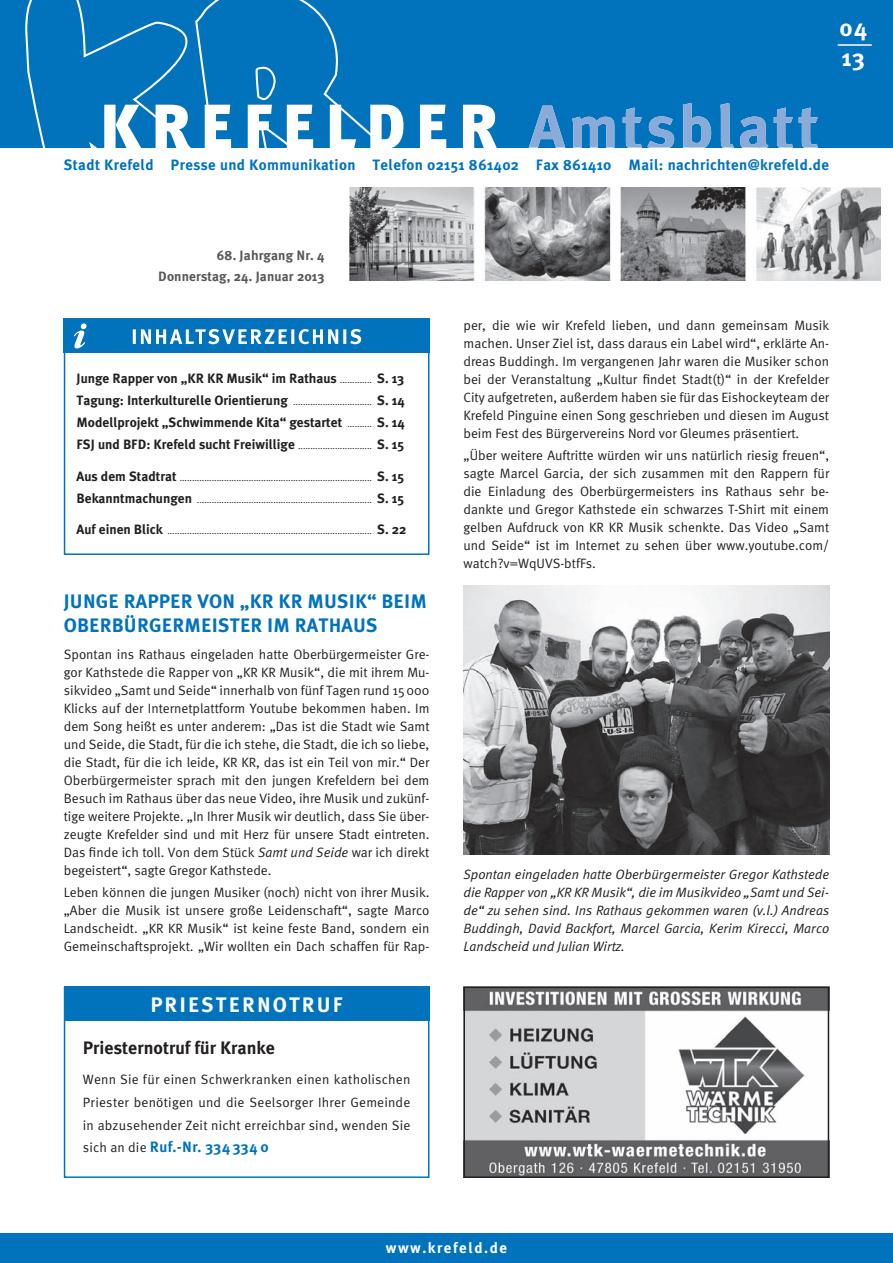
<style>
.page{position:relative;width:893px;height:1263px;background:#fff}
.page>*{position:absolute;margin:0;border:0;box-sizing:border-box;transform-origin:0 0}
.t1{font:700 24px/30px "Meta Plus";color:#fff}
.t2{font:700 21px "Meta Plus";letter-spacing:.1em;color:#fff}
.t3{font:700 19.5px/24px "Meta Plus";letter-spacing:.01em;color:#0073bc}
.t4{font:700 18px "Meta Plus";color:#231f20}
.t5{font:700 15px "Meta Plus";letter-spacing:.025em;color:#0073bc}
.t6{font:700 15px "Meta Plus";letter-spacing:.1em;color:#fff}
.t7{font:13.5px/18px "Meta Normal";color:#231f20;text-align:justify}
.t8{font:700 13.5px/22.2px "Meta Plus";color:#231f20;text-align:justify}
.t9{font:italic 13.5px/18px "Meta Normal";color:#231f20;text-align:justify}
.t10{font:700 13.5px/21px "Meta Plus";letter-spacing:.01em;color:#57585a;text-align:right}
.t11{font:9px "Meta Normal";color:#231f20}
.s1{font-family:"Meta Normal";font-weight:400;font-size:9px}
.s2{font-family:"Meta Plus";font-weight:700;font-size:13.5px}
.s3{font-style:italic}
.s4{font-family:"Meta Normal";font-weight:400;font-size:13.5px;color:#231f20}
</style>
<div class="page">
<div style="left:0;top:0;width:893px;height:147px;background:#0073bc"></div>
<svg style="left:24px;top:0;width:366px;height:148px"></svg>
<img style="left:349px;top:187px;width:531px;height:94px">
<svg style="left:104px;top:105px;width:393px;height:43px"></svg>
<svg style="left:528px;top:103px;width:290px;height:45px"></svg>
<div style="left:0;top:1233px;width:893px;height:30px;background:#0073bc"></div>
<hr style="left:838px;top:44px;width:34px;height:2px;background:#fff">
<img style="left:466px;top:989px;width:360px;height:186px">
<div style="left:463px;top:986px;width:366px;height:192px;border:2px solid #231f20"></div>
<div style="left:64px;top:319px;width:365px;height:236px;border:2px solid #0073bc"></div>
<div style="left:95px;top:319px;width:334px;height:34px;background:#0073bc"></div>
<div style="left:64px;top:319px;width:34px;height:34px;background:#0073bc"></div>
<svg style="left:74px;top:323px;width:13px;height:25px"></svg>
<svg style="left:133px;top:329px;width:228px;height:15px"></svg>
<div style="left:64px;top:987px;width:365px;height:191px;border:2px solid #0073bc"></div>
<div style="left:64px;top:986px;width:365px;height:34px;background:#0073bc"></div>
<img style="left:463px;top:585px;width:366px;height:270px">
<h1 class="t1" style="left:839px;top:14px;width:29px">04<br>13</h1>
<p class="t5" style="left:64px;top:159px;width:767px">Stadt Krefeld Presse und Kommunikation Telefon 02151 861402 Fax 861410 Mail: nachrichten@krefeld.de</p>
<p class="t10" style="left:158px;top:245px;width:168px">68. Jahrgang Nr. 4<br>Donnerstag, 24. Januar 2013</p>
<p class="t8" style="left:77px;top:368px;width:330px">Junge Rapper von „KR KR Musik“ im Rathaus <span class="s1">.............</span> S. 13<br>Tagung: Interkulturelle Orientierung <span class="s1">................................</span> S. 14<br>Modellprojekt „Schwimmende Kita“ gestartet <span class="s1">..........</span> S. 14<br>FSJ und BFD: Krefeld sucht Freiwillige <span class="s1">..............................</span> S. 15</p>
<p class="t11" style="left:77px;top:474px;width:329px"><span class="s2">Aus dem Stadtrat</span> .............................................................................. <span class="s2">S. 15</span></p>
<p class="t11" style="left:77px;top:496px;width:329px"><span class="s2">Bekanntmachungen</span> ....................................................................... <span class="s2">S. 15</span></p>
<p class="t11" style="left:77px;top:528px;width:331px"><span class="s2">Auf einen Blick</span> ................................................................................... <span class="s2">S. 22</span></p>
<h3 class="t3" style="left:64px;top:591px;width:365px">JUNGE RAPPER VON „KR KR MUSIK“ BEIM<br>OBERBÜRGERMEISTER IM RATHAUS</h3>
<p class="t7" style="left:64px;top:646px;width:367px">Spontan ins Rathaus eingeladen hatte Oberbürgermeister Gre&shy;gor Kathstede die Rapper von „KR KR Musik“, die mit ihrem Mu&shy;sikvideo „Samt und Seide“ innerhalb von fünf Tagen rund 15 000<br>Klicks auf der Internetplattform Youtube bekommen haben. Im dem Song heißt es unter anderem: „Das ist die Stadt wie Samt und Seide, die Stadt, für die ich stehe, die Stadt, die ich so liebe, die Stadt, für die ich leide, KR KR, das ist ein Teil von mir.“ Der Oberbürgermeister sprach mit den jungen Krefeldern bei dem Besuch im Rathaus über das neue Video, ihre Musik und zukünf&shy;tige weitere Projekte. „In Ihrer Musik wir deutlich, dass Sie über&shy;zeugte Krefelder sind und mit Herz für unsere Stadt eintreten.<br>Das finde ich toll. Von dem Stück <span class="s3">Samt und Seide</span> war ich direkt begeistert“, sagte Gregor Kathstede.</p>
<p class="t7" style="left:64px;top:884px;width:367px">Leben können die jungen Musiker (noch) nicht von ihrer Musik. „Aber die Musik ist unsere große Leidenschaft“, sagte Marco Landscheidt. „KR KR Musik“ ist keine feste Band, sondern ein Gemeinschaftsprojekt. „Wir wollten ein Dach schaffen für Rap-</p>
<h2 class="t2" style="left:150px;top:996px;width:194px">PRIESTERNOTRUF</h2>
<h3 class="t4" style="left:83px;top:1041px;width:194px">Priesternotruf für Kranke</h3>
<p class="t7" style="left:83px;top:1068px;width:329px;line-height:23px">Wenn Sie für einen Schwerkranken einen katholischen Priester benötigen und die Seelsorger Ihrer Gemeinde in abzusehender Zeit nicht erreichbar sind, wenden Sie</p>
<p class="t5" style="left:83px;top:1141px;width:187px"><span class="s4">sich an die</span> Ruf.-Nr. 334 334 0</p>
<p class="t7" style="left:463px;top:317px;width:367px">per, die wie wir Krefeld lieben, und dann gemeinsam Musik machen. Unser Ziel ist, dass daraus ein Label wird“, erklärte An&shy;dreas Buddingh. Im vergangenen Jahr waren die Musiker schon bei der Veranstaltung „Kultur findet Stadt(t)“ in der Krefelder City aufgetreten, außerdem haben sie für das Eishockeyteam der Krefeld Pinguine einen Song geschrieben und diesen im August beim Fest des Bürgervereins Nord vor Gleumes präsentiert.</p>
<p class="t7" style="left:463px;top:447px;width:367px">„Über weitere Auftritte würden wir uns natürlich riesig freuen“, sagte Marcel Garcia, der sich zusammen mit den Rappern für die Einladung des Oberbürgermeisters ins Rathaus sehr be&shy;dankte und Gregor Kathstede ein schwarzes T-Shirt mit einem gelben Aufdruck von KR KR Musik schenkte. Das Video „Samt und Seide“ ist im Internet zu sehen über www.youtube.com/ watch?v=WqUVS-btfFs.</p>
<p class="t9" style="left:463px;top:867px;width:367px">Spontan eingeladen hatte Oberbürgermeister Gregor Kathstede die Rapper von „KR KR Musik“, die im Musikvideo „Samt und Sei&shy;de“ zu sehen sind. Ins Rathaus gekommen waren (v.l.) Andreas Buddingh, David Backfort, Marcel Garcia, Kerim Kirecci, Marco Landscheid und Julian Wirtz.</p>
<p class="t6" style="left:386px;top:1242px;width:123px">www.krefeld.de</p>
</div>
